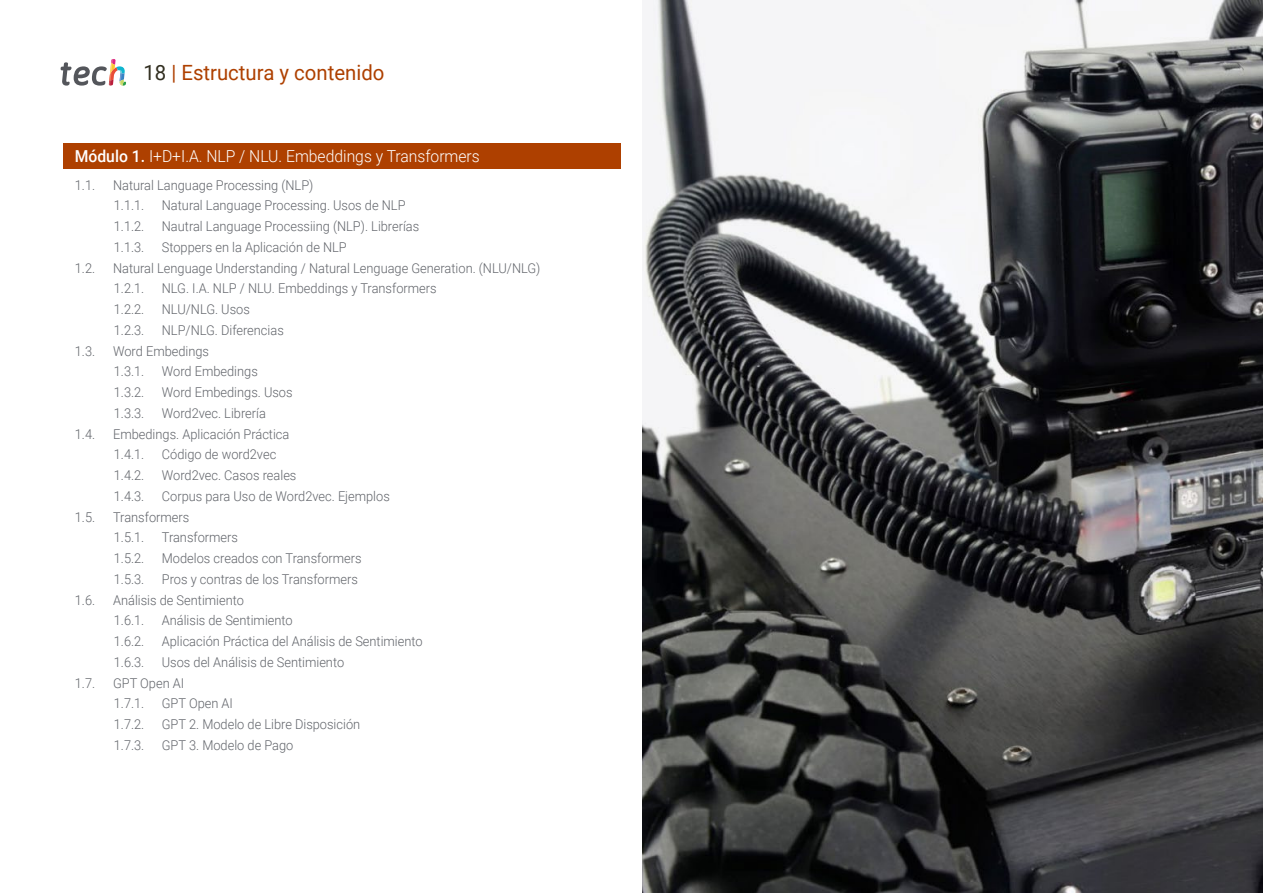
<style>
.page{position:relative;width:1263px;height:893px;background:#fff}
.page>*{position:absolute;margin:0;border:0;box-sizing:border-box;transform-origin:0 0}
.t1{font:21px "Roboto";color:#ae4000}
.t2{font:300 16.5px "Roboto";color:#fff;scale:.95 1}
.t3{font:300 13.5px/20.7px "Roboto";color:#61646a;scale:.95 1}
.s1{color:#312e20}
.s2{font-weight:500}
</style>
<div class="page">
<svg style="left:61px;top:59px;width:65px;height:27px"></svg>
<img style="left:642px;top:0;width:621px;height:893px">
<div style="left:64px;top:144px;width:557px;height:25px;background:#ae4000"></div>
<h1 class="t1" style="left:144px;top:57px;width:242px"><span class="s1">18</span> | Estructura y contenido</h1>
<p class="t2" style="left:75px;top:145px;width:428px"><span class="s2">Módulo 1.</span> I+D+I.A. NLP / NLU. Embeddings y Transformers</p>
<p class="t3" style="left:75px;top:174px;width:23px">1.1.</p>
<p class="t3" style="left:113px;top:174px;width:212px">Natural Language Processing (NLP)<br>1.1.1.</p>
<p class="t3" style="left:162px;top:195px;width:258px">Natural Language Processing. Usos de NLP</p>
<p class="t3" style="left:114px;top:215px;width:34px">1.1.2.</p>
<p class="t3" style="left:162px;top:215px;width:273px">Nautral Language Processiing (NLP). Librerías</p>
<p class="t3" style="left:114px;top:236px;width:34px">1.1.3.</p>
<p class="t3" style="left:162px;top:236px;width:196px">Stoppers en la Aplicación de NLP</p>
<p class="t3" style="left:75px;top:257px;width:23px">1.2.</p>
<p class="t3" style="left:113px;top:257px;width:451px">Natural Lenguage Understanding / Natural Lenguage Generation. (NLU/NLG)<br>1.2.1.</p>
<p class="t3" style="left:162px;top:278px;width:291px">NLG. I.A. NLP / NLU. Embeddings y Transformers</p>
<p class="t3" style="left:114px;top:298px;width:34px">1.2.2.</p>
<p class="t3" style="left:162px;top:298px;width:94px">NLU/NLG. Usos</p>
<p class="t3" style="left:114px;top:319px;width:34px">1.2.3.</p>
<p class="t3" style="left:162px;top:319px;width:130px">NLP/NLG. Diferencias</p>
<p class="t3" style="left:75px;top:340px;width:23px">1.3.</p>
<p class="t3" style="left:113px;top:340px;width:103px">Word Embedings<br>1.3.1.</p>
<p class="t3" style="left:162px;top:361px;width:103px">Word Embedings</p>
<p class="t3" style="left:114px;top:381px;width:34px">1.3.2.</p>
<p class="t3" style="left:162px;top:381px;width:139px">Word Embedings. Usos</p>
<p class="t3" style="left:114px;top:402px;width:34px">1.3.3.</p>
<p class="t3" style="left:162px;top:402px;width:111px">Word2vec. Librería</p>
<p class="t3" style="left:75px;top:423px;width:23px">1.4.</p>
<p class="t3" style="left:113px;top:423px;width:187px">Embedings. Aplicación Práctica<br>1.4.1.</p>
<p class="t3" style="left:162px;top:444px;width:122px">Código de word2vec</p>
<p class="t3" style="left:114px;top:464px;width:34px">1.4.2.</p>
<p class="t3" style="left:162px;top:464px;width:143px">Word2vec. Casos reales</p>
<p class="t3" style="left:114px;top:485px;width:34px">1.4.3.</p>
<p class="t3" style="left:162px;top:485px;width:241px">Corpus para Uso de Word2vec. Ejemplos</p>
<p class="t3" style="left:75px;top:506px;width:23px">1.5.</p>
<p class="t3" style="left:113px;top:506px;width:82px">Transformers<br>1.5.1.</p>
<p class="t3" style="left:162px;top:527px;width:82px">Transformers</p>
<p class="t3" style="left:114px;top:547px;width:34px">1.5.2.</p>
<p class="t3" style="left:162px;top:547px;width:212px">Modelos creados con Transformers</p>
<p class="t3" style="left:114px;top:568px;width:34px">1.5.3.</p>
<p class="t3" style="left:162px;top:568px;width:208px">Pros y contras de los Transformers</p>
<p class="t3" style="left:75px;top:589px;width:23px">1.6.</p>
<p class="t3" style="left:113px;top:589px;width:139px">Análisis de Sentimiento<br>1.6.1.</p>
<p class="t3" style="left:162px;top:610px;width:139px">Análisis de Sentimiento</p>
<p class="t3" style="left:114px;top:630px;width:34px">1.6.2.</p>
<p class="t3" style="left:162px;top:630px;width:276px">Aplicación Práctica del Análisis de Sentimiento</p>
<p class="t3" style="left:114px;top:651px;width:34px">1.6.3.</p>
<p class="t3" style="left:162px;top:651px;width:193px">Usos del Análisis de Sentimiento</p>
<p class="t3" style="left:75px;top:672px;width:23px">1.7.</p>
<p class="t3" style="left:113px;top:672px;width:76px">GPT Open AI<br>1.7.1.</p>
<p class="t3" style="left:162px;top:693px;width:76px">GPT Open AI</p>
<p class="t3" style="left:114px;top:713px;width:34px">1.7.2.</p>
<p class="t3" style="left:162px;top:713px;width:210px">GPT 2. Modelo de Libre Disposición</p>
<p class="t3" style="left:114px;top:734px;width:34px">1.7.3.</p>
<p class="t3" style="left:162px;top:734px;width:140px">GPT 3. Modelo de Pago</p>
</div>
